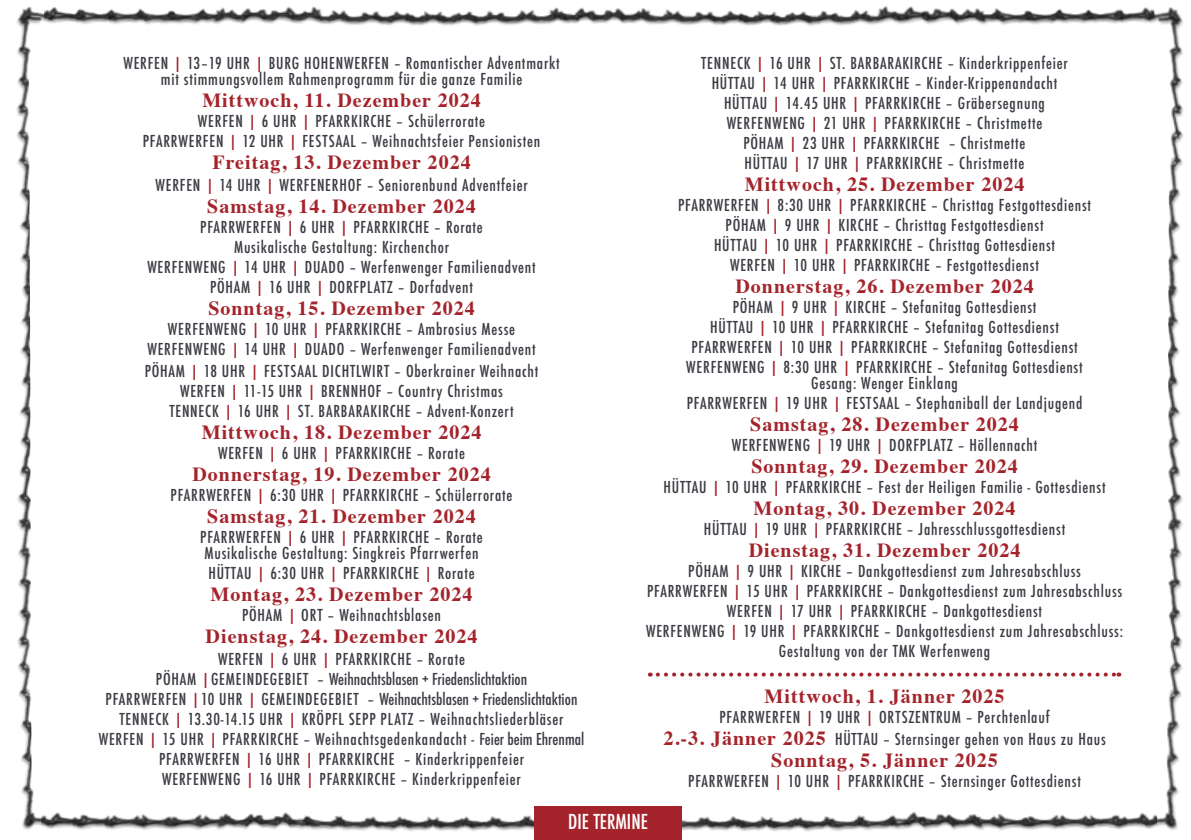
<style>
.page{position:relative;width:1191px;height:840px;background:#fff}
.page>*{position:absolute;margin:0;border:0;box-sizing:border-box;transform-origin:0 0}
.t1{font:700 20px "Times";letter-spacing:.05em;color:#a5242c}
.t2{font:500 condensed 20px "Futura";color:#fff}
.t3{font:500 condensed 16px/20px "Futura";letter-spacing:.05em;color:#3b3d44;text-align:center}
.s1{color:#a5242c}
.s2{font-family:"Times";font-weight:700;font-stretch:normal;font-size:20px;color:#a5242c}
</style>
<div class="page">
<img style="left:1157px;top:7px;width:27px;height:823px">
<img style="left:16px;top:6px;width:1141px;height:826px">
<div style="left:534px;top:806px;width:148px;height:33px;background:#a5242c"></div>
<svg style="left:658px;top:672px;width:461px;height:4px"></svg>
<p class="t3" style="left:123px;top:55px;width:438px;line-height:16px">WERFEN <span class="s1">|</span> 13–19 UHR <span class="s1">|</span> BURG HOHENWERFEN – Romantischer Adventmarkt mit stimmungsvollem Rahmenprogramm für die ganze Familie</p>
<p class="t1" style="left:202px;top:81px;width:280px">Mittwoch, 11. Dezember 2024</p>
<p class="t3" style="left:143px;top:111px;width:399px">WERFEN <span class="s1">|</span> 6 UHR <span class="s1">|</span> PFARRKIRCHE – Schülerrorate<br>PFARRWERFEN <span class="s1">|</span> 12 UHR <span class="s1">|</span> FESTSAAL – Weihnachtsfeier Pensionisten</p>
<p class="t1" style="left:212px;top:143px;width:260px">Freitag, 13. Dezember 2024</p>
<p class="t3" style="left:155px;top:175px;width:373px">WERFEN <span class="s1">|</span> 14 UHR <span class="s1">|</span> WERFENERHOF – Seniorenbund Adventfeier</p>
<p class="t1" style="left:207px;top:187px;width:270px">Samstag, 14. Dezember 2024</p>
<p class="t3" style="left:147px;top:217px;width:390px">PFARRWERFEN <span class="s1">|</span> 6 UHR <span class="s1">|</span> PFARRKIRCHE – Rorate<br>Musikalische Gestaltung: Kirchenchor<br>WERFENWENG <span class="s1">|</span> 14 UHR <span class="s1">|</span> DUADO – Werfenwenger Familienadvent PÖHAM <span class="s1">|</span> 16 UHR <span class="s1">|</span> DORFPLATZ – Dorfadvent</p>
<p class="t1" style="left:208px;top:289px;width:268px">Sonntag, 15. Dezember 2024</p>
<p class="t3" style="left:147px;top:319px;width:390px">WERFENWENG <span class="s1">|</span> 10 UHR <span class="s1">|</span> PFARRKIRCHE – Ambrosius Messe<br>WERFENWENG <span class="s1">|</span> 14 UHR <span class="s1">|</span> DUADO – Werfenwenger Familienadvent</p>
<p class="t3" style="left:145px;top:361px;width:395px">PÖHAM <span class="s1">|</span> 18 UHR <span class="s1">|</span> FESTSAAL DICHTLWIRT – Oberkrainer Weihnacht<br>WERFEN <span class="s1">|</span> 11-15 UHR <span class="s1">|</span> BRENNHOF – Country Christmas<br>TENNECK <span class="s1">|</span> 16 UHR <span class="s1">|</span> ST. BARBARAKIRCHE – Advent-Konzert</p>
<p class="t1" style="left:202px;top:413px;width:281px">Mittwoch, 18. Dezember 2024</p>
<p class="t3" style="left:218px;top:443px;width:248px">WERFEN <span class="s1">|</span> 6 UHR <span class="s1">|</span> PFARRKIRCHE – Rorate</p>
<p class="t1" style="left:192px;top:455px;width:300px">Donnerstag, 19. Dezember 2024</p>
<p class="t3" style="left:171px;top:485px;width:343px">PFARRWERFEN <span class="s1">|</span> 6:30 UHR <span class="s1">|</span> PFARRKIRCHE – Schülerrorate</p>
<p class="t1" style="left:207px;top:497px;width:270px">Samstag, 21. Dezember 2024</p>
<p class="t3" style="left:200px;top:529px;width:284px;line-height:16px;text-align:left">PFARRWERFEN <span class="s1">|</span> 6 UHR <span class="s1">|</span> PFARRKIRCHE – Rorate<br>Musikalische Gestaltung: Singkreis Pfarrwerfen</p>
<p class="t3" style="left:208px;top:563px;width:268px">HÜTTAU <span class="s1">|</span> 6:30 UHR <span class="s1">|</span> PFARRKIRCHE <span class="s1">|</span> Rorate</p>
<p class="t1" style="left:210px;top:575px;width:263px">Montag, 23. Dezember 2024</p>
<p class="t3" style="left:242px;top:605px;width:200px">PÖHAM <span class="s1">|</span> ORT – Weihnachtsblasen</p>
<p class="t1" style="left:206px;top:617px;width:273px">Dienstag, 24. Dezember 2024</p>
<p class="t3" style="left:99px;top:649px;width:487px">WERFEN <span class="s1">|</span> 6 UHR <span class="s1">|</span> PFARRKIRCHE – Rorate<br>PÖHAM <span class="s1">|</span>GEMEINDEGEBIET – Weihnachtsblasen + Friedenslichtaktion<br>PFARRWERFEN <span class="s1">|</span>10 UHR <span class="s1">|</span> GEMEINDEGEBIET – Weihnachtsblasen + Friedenslichtaktion TENNECK <span class="s1">|</span> 13.30-14.15 UHR <span class="s1">|</span> KRÖPFL SEPP PLATZ – Weihnachtsliederbläser WERFEN <span class="s1">|</span> 15 UHR <span class="s1">|</span> PFARRKIRCHE – Weihnachtsgedenkandacht - Feier beim Ehrenmal PFARRWERFEN <span class="s1">|</span> 16 UHR <span class="s1">|</span> PFARRKIRCHE – Kinderkrippenfeier<br>WERFENWENG <span class="s1">|</span> 16 UHR <span class="s1">|</span> PFARRKIRCHE – Kinderkrippenfeier</p>
<p class="t3" style="left:701px;top:53px;width:368px">TENNECK <span class="s1">|</span> 16 UHR <span class="s1">|</span> ST. BARBARAKIRCHE – Kinderkrippenfeier HÜTTAU <span class="s1">|</span> 14 UHR <span class="s1">|</span> PFARRKIRCHE – Kinder-Krippenandacht HÜTTAU <span class="s1">|</span> 14.45 UHR <span class="s1">|</span> PFARRKIRCHE – Gräbersegnung WERFENWENG <span class="s1">|</span> 21 UHR <span class="s1">|</span> PFARRKIRCHE – Christmette<br>PÖHAM <span class="s1">|</span> 23 UHR <span class="s1">|</span> PFARRKIRCHE – Christmette<br>HÜTTAU <span class="s1">|</span> 17 UHR <span class="s1">|</span> PFARRKIRCHE – Christmette</p>
<p class="t1" style="left:745px;top:165px;width:281px">Mittwoch, 25. Dezember 2024</p>
<p class="t3" style="left:678px;top:195px;width:414px">PFARRWERFEN <span class="s1">|</span> 8:30 UHR <span class="s1">|</span> PFARRKIRCHE – Christtag Festgottesdienst PÖHAM <span class="s1">|</span> 9 UHR <span class="s1">|</span> KIRCHE – Christtag Festgottesdienst<br>HÜTTAU <span class="s1">|</span> 10 UHR <span class="s1">|</span> PFARRKIRCHE – Christtag Gottesdienst<br>WERFEN <span class="s1">|</span> 10 UHR <span class="s1">|</span> PFARRKIRCHE – Festgottesdienst</p>
<p class="t1" style="left:735px;top:267px;width:300px">Donnerstag, 26. Dezember 2024</p>
<p class="t3" style="left:686px;top:297px;width:398px">PÖHAM <span class="s1">|</span> 9 UHR <span class="s1">|</span> KIRCHE – Stefanitag Gottesdienst<br>HÜTTAU <span class="s1">|</span> 10 UHR <span class="s1">|</span> PFARRKIRCHE – Stefanitag Gottesdienst PFARRWERFEN <span class="s1">|</span> 10 UHR <span class="s1">|</span> PFARRKIRCHE – Stefanitag Gottesdienst WERFENWENG <span class="s1">|</span> 8:30 UHR <span class="s1">|</span> PFARRKIRCHE – Stefanitag Gottesdienst</p>
<p class="t3" style="left:686px;top:373px;width:397px">Gesang: Wenger Einklang<br>PFARRWERFEN <span class="s1">|</span> 19 UHR <span class="s1">|</span> FESTSAAL – Stephaniball der Landjugend</p>
<p class="t1" style="left:750px;top:405px;width:270px">Samstag, 28. Dezember 2024</p>
<p class="t3" style="left:732px;top:435px;width:307px">WERFENWENG <span class="s1">|</span> 19 UHR <span class="s1">|</span> DORFPLATZ – Höllennacht</p>
<p class="t1" style="left:751px;top:447px;width:268px">Sonntag, 29. Dezember 2024</p>
<p class="t3" style="left:663px;top:477px;width:444px">HÜTTAU <span class="s1">|</span> 10 UHR <span class="s1">|</span> PFARRKIRCHE – Fest der Heiligen Familie - Gottesdienst</p>
<p class="t1" style="left:753px;top:489px;width:263px">Montag, 30. Dezember 2024</p>
<p class="t3" style="left:704px;top:519px;width:363px">HÜTTAU <span class="s1">|</span> 19 UHR <span class="s1">|</span> PFARRKIRCHE – Jahresschlussgottesdienst</p>
<p class="t1" style="left:748px;top:531px;width:273px">Dienstag, 31. Dezember 2024</p>
<p class="t3" style="left:646px;top:561px;width:478px">PÖHAM <span class="s1">|</span> 9 UHR <span class="s1">|</span> KIRCHE – Dankgottesdienst zum Jahresabschluss PFARRWERFEN <span class="s1">|</span> 15 UHR <span class="s1">|</span> PFARRKIRCHE – Dankgottesdienst zum Jahresabschluss WERFEN <span class="s1">|</span> 17 UHR <span class="s1">|</span> PFARRKIRCHE – Dankgottesdienst<br>WERFENWENG <span class="s1">|</span> 19 UHR <span class="s1">|</span> PFARRKIRCHE – Dankgottesdienst zum Jahresabschluss:<br>Gestaltung von der TMK Werfenweng</p>
<p class="t1" style="left:764px;top:677px;width:241px">Mittwoch, 1. Jänner 2025</p>
<p class="t3" style="left:663px;top:706px;width:444px;line-height:22px">PFARRWERFEN <span class="s1">|</span> 19 UHR <span class="s1">|</span> ORTSZENTRUM – Perchtenlauf<br><span class="s2">2.-3. Jänner 2025</span> HÜTTAU – Sternsinger gehen von Haus zu Haus</p>
<p class="t1" style="left:771px;top:741px;width:228px">Sonntag, 5. Jänner 2025</p>
<p class="t3" style="left:688px;top:771px;width:394px">PFARRWERFEN <span class="s1">|</span> 10 UHR <span class="s1">|</span> PFARRKIRCHE – Sternsinger Gottesdienst</p>
<p class="t2" style="left:568px;top:808px;width:81px">DIE TERMINE</p>
</div>
